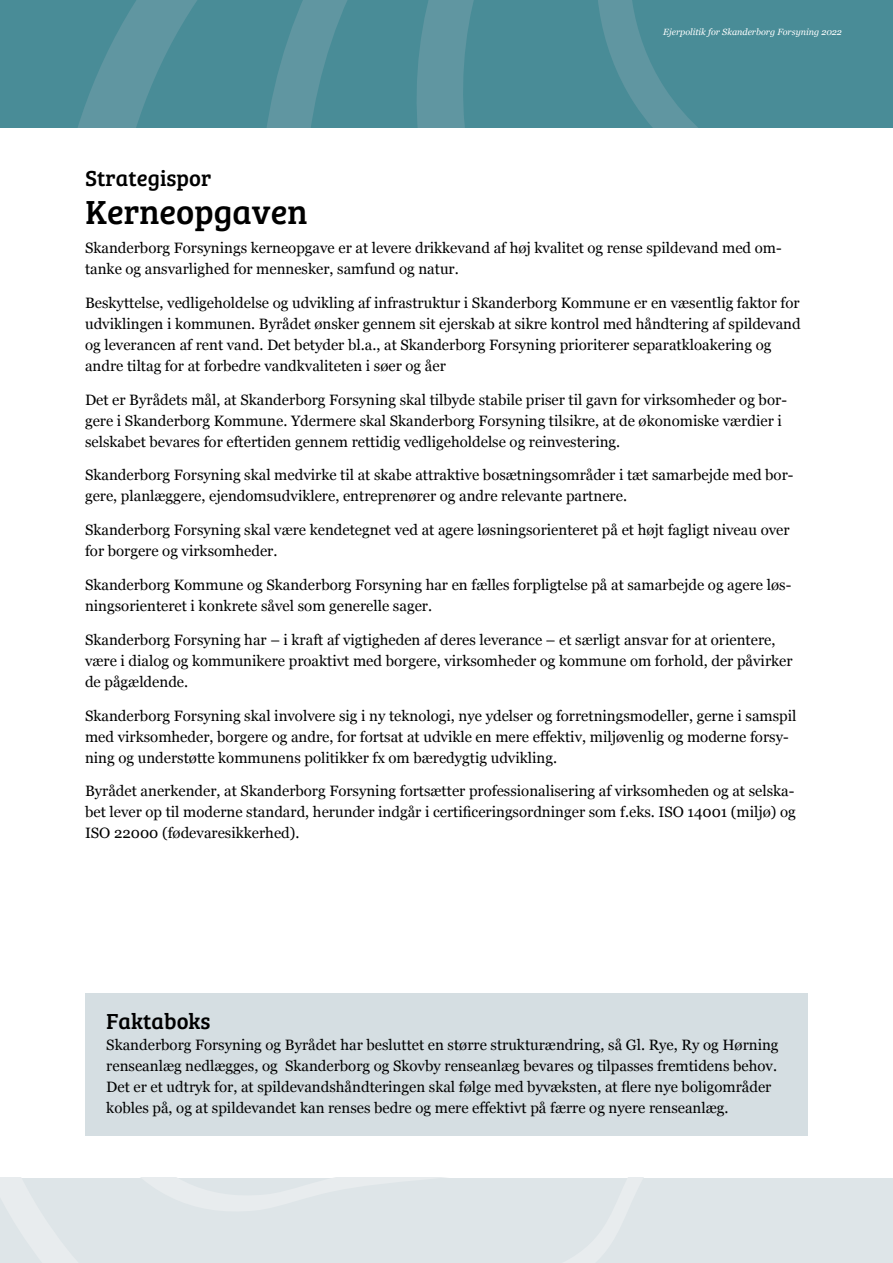
<style>
.page{position:relative;width:893px;height:1263px;background:#fff}
.page>*{position:absolute;margin:0;border:0;box-sizing:border-box;transform-origin:0 0}
.Brødtekst_overskrift{font:34.5px "Bree Serif";color:#000}
.Brødtekst_overskrift-2{font:22.5px "Bree Serif";color:#000}
.Fakta{font:22.5px "Bree Serif";color:#000}
.Brødtekst{font:15px/21px "Georgia";color:#000}
.Brødtekst_faktaboks{font:15px/21px "Georgia";color:#000}
.t1{font:italic 9px "Georgia";color:#fff}
</style>
<div class="page">
<svg style="left:0;top:0;width:211px;height:128px;background:#4f8e99"></svg>
<svg style="left:211px;top:0;width:134px;height:128px;background:#508f9a"></svg>
<svg style="left:345px;top:0;width:548px;height:128px;background:#4c8d98"></svg>
<div style="left:0;top:1178px;width:893px;height:85px;background:#dee5e8"></div>
<div style="left:85px;top:993px;width:723px;height:142px;background:#d5dee2"></div>
<p class="t1" style="left:663px;top:26px;width:180px">Ejerpolitik for Skanderborg Forsyning 2022</p>
<p class="Brødtekst_overskrift-2" style="left:85px;top:161px;width:128px">Strategispor</p>
<p class="Brødtekst_overskrift" style="left:85px;top:185px;width:224px">Kerneopgaven</p>
<p class="Brødtekst" style="left:85px;top:237px;width:698px">Skanderborg Forsynings kerneopgave er at levere drikkevand af høj kvalitet og rense spildevand med om&shy;tanke og ansvarlighed for mennesker, samfund og natur.</p>
<p class="Brødtekst" style="left:85px;top:292px;width:717px">Beskyttelse, vedligeholdelse og udvikling af infrastruktur i Skanderborg Kommune er en væsentlig faktor for udviklingen i kommunen. Byrådet ønsker gennem sit ejerskab at sikre kontrol med håndtering af spildevand og leverancen af rent vand. Det betyder bl.a., at Skanderborg Forsyning prioriterer separatkloakering og andre tiltag for at forbedre vandkvaliteten i søer og åer</p>
<p class="Brødtekst" style="left:85px;top:388px;width:703px">Det er Byrådets mål, at Skanderborg Forsyning skal tilbyde stabile priser til gavn for virksomheder og bor&shy;gere i Skanderborg Kommune. Ydermere skal Skanderborg Forsyning tilsikre, at de økonomiske værdier i selskabet bevares for eftertiden gennem rettidig vedligeholdelse og reinvestering.</p>
<p class="Brødtekst" style="left:85px;top:464px;width:710px">Skanderborg Forsyning skal medvirke til at skabe attraktive bosætningsområder i tæt samarbejde med bor&shy;gere, planlæggere, ejendomsudviklere, entreprenører og andre relevante partnere.</p>
<p class="Brødtekst" style="left:85px;top:519px;width:706px">Skanderborg Forsyning skal være kendetegnet ved at agere løsningsorienteret på et højt fagligt niveau over for borgere og virksomheder.</p>
<p class="Brødtekst" style="left:85px;top:574px;width:708px">Skanderborg Kommune og Skanderborg Forsyning har en fælles forpligtelse på at samarbejde og agere løs&shy;ningsorienteret i konkrete såvel som generelle sager.</p>
<p class="Brødtekst" style="left:85px;top:628px;width:709px">Skanderborg Forsyning har – i kraft af vigtigheden af deres leverance – et særligt ansvar for at orientere, være i dialog og kommunikere proaktivt med borgere, virksomheder og kommune om forhold, der påvirker de pågældende.</p>
<p class="Brødtekst" style="left:85px;top:704px;width:713px">Skanderborg Forsyning skal involvere sig i ny teknologi, nye ydelser og forretningsmodeller, gerne i samspil med virksomheder, borgere og andre, for fortsat at udvikle en mere effektiv, miljøvenlig og moderne forsy&shy;ning og understøtte kommunens politikker fx om bæredygtig udvikling.</p>
<p class="Brødtekst" style="left:85px;top:780px;width:712px;text-align:justify">Byrådet anerkender, at Skanderborg Forsyning fortsætter professionalisering af virksomheden og at selska&shy;bet lever op til moderne standard, herunder indgår i certificeringsordninger som f.eks. ISO 14001 (miljø) og ISO 22000 (fødevaresikkerhed).</p>
<p class="Fakta" style="left:106px;top:1003px;width:106px">Faktaboks</p>
<p class="Brødtekst_faktaboks" style="left:106px;top:1033px;width:674px">Skanderborg Forsyning og Byrådet har besluttet en større strukturændring, så Gl. Rye, Ry og Hørning renseanlæg nedlægges, og Skanderborg og Skovby renseanlæg bevares og tilpasses fremtidens behov.<br>Det er et udtryk for, at spildevandshåndteringen skal følge med byvæksten, at flere nye boligområder kobles på, og at spildevandet kan renses bedre og mere effektivt på færre og nyere renseanlæg.</p>
</div>
